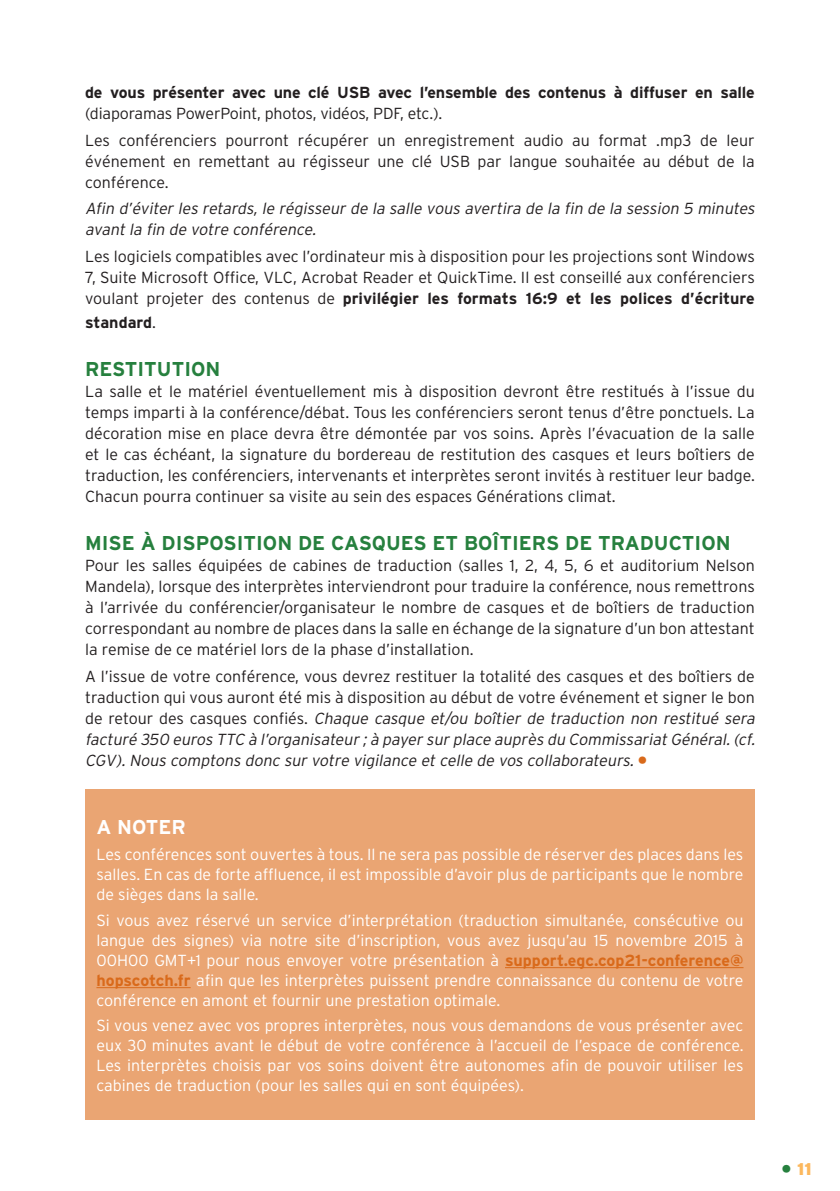
<style>
.page{position:relative;width:840px;height:1191px;background:#fff}
.page>*{position:absolute;margin:0;border:0;box-sizing:border-box;transform-origin:0 0}
.t1{font:700 20px "Interstate";color:#26803e}
.t2{font:700 20px "Interstate";color:#fff}
.t3{font:900 17px "Interstate";color:#fcb85d}
.t4{font:300 16px/21px "Interstate";color:#231f20;text-align:justify}
.t5{font:300 16px/20px "Interstate";color:#fff;text-align:justify}
.t6{font:italic 300 16px/21px "Interstate";color:#231f20}
.t7{font:700 16px "Interstate";letter-spacing:-.01em;color:#231f20}
.s1{font-weight:700}
.s2{font-weight:300}
.s3{font-style:normal}
.s4{font-weight:900;font-style:normal;color:#d96a1b}
.s5{font-weight:700;color:#d96a1b}
.s6{color:#26803e}
</style>
<div class="page">
<div style="left:85px;top:789px;width:669px;height:331px;background:#eaa573"></div>
<hr style="left:504px;top:967px;width:239px;height:1px;background:#d96a1b">
<hr style="left:96px;top:987px;width:94px;height:1px;background:#d96a1b">
<p class="t7" style="left:85px;top:82px;width:670px">de vous présenter avec une clé USB avec l’ensemble des contenus à diffuser en salle</p>
<p class="t4" style="left:85px;top:100px;width:670px;line-height:26.6px">(diaporamas PowerPoint, photos, vidéos, PDF, etc.).<br>Les conférenciers pourront récupérer un enregistrement audio au format .mp3 de leur</p>
<p class="t4" style="left:85px;top:150px;width:670px">événement en remettant au régisseur une clé USB par langue souhaitée au début de la conférence.</p>
<p class="t6" style="left:85px;top:198px;width:674px">Afin d’éviter les retards, le régisseur de la salle vous avertira de la fin de la session 5 minutes avantla fin de votre conférence.</p>
<p class="t4" style="left:85px;top:246px;width:671px">Les logiciels compatibles avec l’ordinateur mis à disposition pour les projections sont Windows 7, Suite Microsoft Office, VLC, Acrobat Reader et QuickTime. Il est conseillé aux conférenciers voulant projeter des contenus de <span class="s1">privilégier les formats 16:9 et les polices d’écriture</span></p>
<p class="t7" style="left:85px;top:312px;width:72px">standard<span class="s2">.</span></p>
<p class="t1" style="left:85px;top:357px;width:137px">RESTITUTION</p>
<p class="t4" style="left:85px;top:381px;width:671px">La salle et le matériel éventuellement mis à disposition devront être restitués à l’issue du temps imparti à la conférence/débat. Tous les conférenciers seront tenus d’être ponctuels. La décoration mise en place devra être démontée par vos soins. Après l’évacuation de la salle et le cas échéant, la signature du bordereau de restitution des casques et leurs boîtiers de traduction, les conférenciers, intervenants et interprètes seront invités à restituer leur badge.<br>Chacun pourra continuer sa visite au sein des espaces Générations climat.</p>
<p class="t1" style="left:85px;top:531px;width:646px">MISE À DISPOSITION DE CASQUES ET BOÎTIERS DE TRADUCTION</p>
<p class="t4" style="left:85px;top:555px;width:671px">Pour les salles équipées de cabines de traduction (salles 1, 2, 4, 5, 6 et auditorium Nelson Mandela), lorsque des interprètes interviendront pour traduire la conférence, nous remettrons à l’arrivée du conférencier/organisateur le nombre de casques et de boîtiers de traduction correspondant au nombre de places dans la salle en échange de la signature d’un bon attestant la remise de ce matériel lors de la phase d’installation.</p>
<p class="t6" style="left:85px;top:665px;width:674px"><span class="s3">A l’issue de votre conférence, vous devrez restituer la totalité des casques et des boîtiers de traduction qui vous auront été mis à disposition au début de votre événement et signer le bon d e re t o u r d e s c a s q u e s c o n fi é s .</span> Chaque casque et/ou boîtier de traduction non restitué sera facturé 350 euros TTC à l’organisateur ;à payer sur place auprès du CommissariatGénéral.(cf.<br>CGV).Nous comptons donc sur votre vigilance etcelle de vos collaborateurs. <span class="s4">•</span></p>
<p class="t2" style="left:96px;top:815px;width:91px">A NOTER</p>
<p class="t5" style="left:96px;top:844px;width:648px">Les conférences sont ouvertes à tous. Il ne sera pas possible de réserver des places dans les salles. En cas de forte affluence, il est impossible d’avoir plus de participants que le nombre de sièges dans la salle.</p>
<p class="t5" style="left:96px;top:909px;width:648px">Si vous avez réservé un service d’interprétation (traduction simultanée, consécutive ou langue des signes) via notre site d’inscription, vous avez jusqu’au 15 novembre 2015 à 00H00 GMT+1 pour nous envoyer votre présentation à <span class="s5">support.egc.cop21-conference@ hopscotch.fr</span> afin que les interprètes puissent prendre connaissance du contenu de votre conférence en amont et fournir une prestation optimale.</p>
<p class="t5" style="left:96px;top:1015px;width:648px">Si vous venez avec vos propres interprètes, nous vous demandons de vous présenter avec eux 30 minutes avant le début de votre conférence à l’accueil de l’espace de conférence.<br>Les interprètes choisis par vos soins doivent être autonomes afin de pouvoir utiliser les cabines de traduction (pour les salles qui en sont équipées).</p>
<p class="t3" style="left:781px;top:1158px;width:31px"><span class="s6">•</span> 11</p>
</div>
